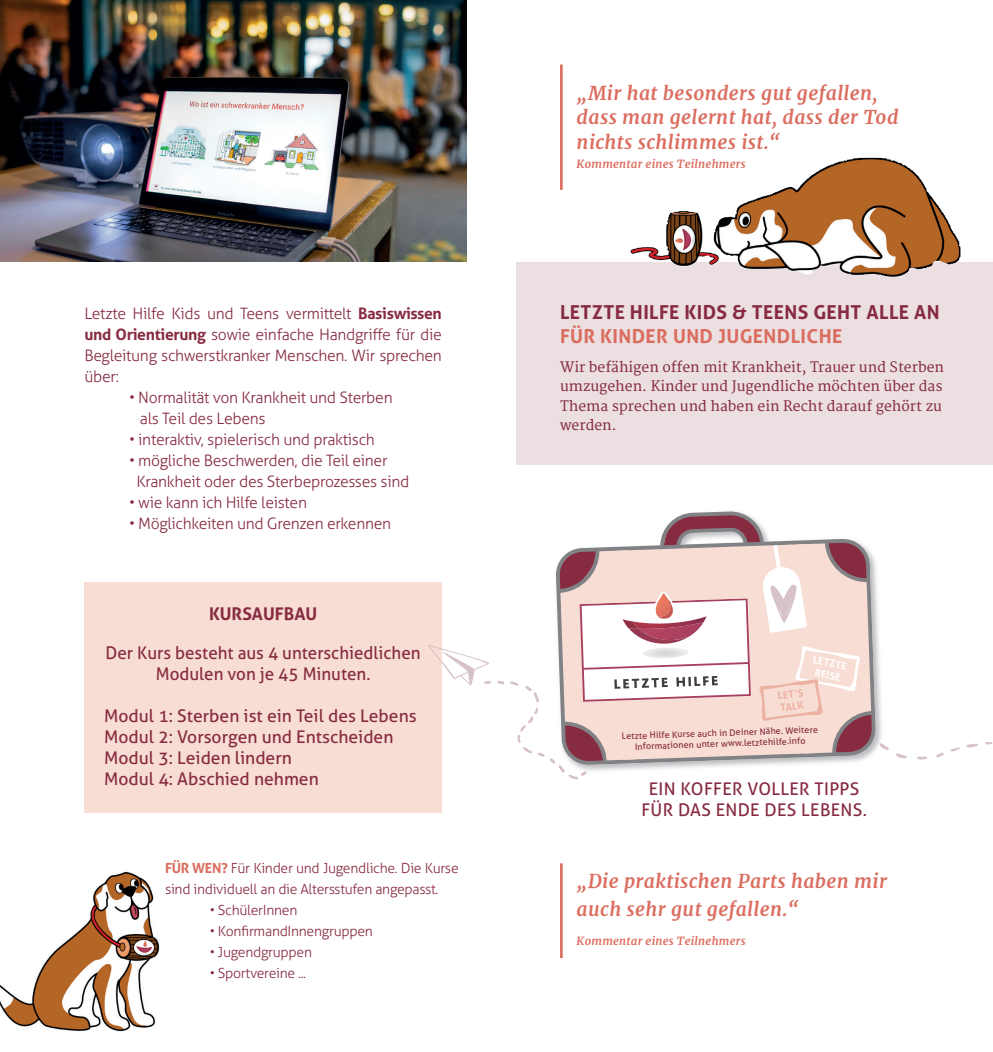
<style>
.page{position:relative;width:993px;height:1052px;background:#fff}
.page>*{position:absolute;margin:0;border:0;box-sizing:border-box;transform-origin:0 0}
.t1{font:italic 700 19.25px/24.5px "Merriweather";letter-spacing:.02em;color:#db6d5f}
.t2{font:700 19.25px "Aller";letter-spacing:.02em;color:#872b41}
.t3{font:700 19.25px "Aller";letter-spacing:.02em;color:#db6d5f}
.t4{font:17.5px/21px "Aller";color:#872b41;text-align:center}
.t5{font:17.5px/21px "Aller";letter-spacing:.02em;color:#872b41;text-align:center}
.t6{font:700 17.5px "Aller";color:#872b41}
.t7{font:300 15.75px/21px "Aller";letter-spacing:-.02em;color:#872b41}
.t8{font:300 14px/21px "Aller";letter-spacing:-.02em;color:#872b41}
.t9{font:14px/19.2px "Merriweather";color:#872b41}
.t10{font:italic 700 11.38px "Merriweather";letter-spacing:.02em;color:#db6d5f}
.t11{font:700 10.15px/12.1px "Aller";color:#fff;text-align:center}
.t12{font:700 10.15px/12.1px "Aller";color:#ecb2a1}
.t13{font:8.92px/10.8px "Aller";color:#872b41;text-align:center}
.s1{font-weight:700}
.s2{font-weight:700;color:#db6d5f}
</style>
<div class="page">
<img style="left:0;top:871px;width:160px;height:161px">
<div style="left:516px;top:262px;width:476px;height:203px;background:#ebdfe2"></div>
<hr style="left:560px;top:64px;width:2px;height:126px;background:#db6d5f">
<svg style="left:896px;top:753px;width:10px;height:5px"></svg>
<svg style="left:917px;top:756px;width:9px;height:3px"></svg>
<svg style="left:936px;top:752px;width:7px;height:5px"></svg>
<svg style="left:950px;top:747px;width:9px;height:4px"></svg>
<svg style="left:966px;top:743px;width:11px;height:4px"></svg>
<svg style="left:985px;top:742px;width:7px;height:2px"></svg>
<div style="left:84px;top:583px;width:357px;height:230px;background:#f7ddd3"></div>
<svg style="left:497px;top:511px;width:391px;height:268px"></svg>
<hr style="left:560px;top:863px;width:2px;height:95px;background:#db6d5f">
<img style="left:710px;top:159px;width:142px;height:110px">
<svg style="left:428px;top:645px;width:63px;height:40px"></svg>
<img style="left:0;top:0;width:466px;height:262px">
<p class="t7" style="left:84px;top:302px;width:359px;text-align:justify">Letzte Hilfe Kids und Teens vermittelt <span class="s1">Basiswissen und Orientierung</span> sowie einfache Handgriffe für die Begleitung schwerstkranker Menschen. Wir sprechen über:</p>
<p class="t7" style="left:140px;top:386px;width:254px;text-indent:-11px">• Normalität von Krankheit und Sterben als Teil des Lebens</p>
<p class="t7" style="left:129px;top:428px;width:247px">• interaktiv, spielerisch und praktisch</p>
<p class="t7" style="left:136px;top:449px;width:274px;text-indent:-7px">• mögliche Beschwerden, die Teil einer<br>Krankheit oder des Sterbeprozesses sind</p>
<p class="t7" style="left:129px;top:491px;width:179px">• wie kann ich Hilfe leisten</p>
<p class="t7" style="left:129px;top:512px;width:263px">• Möglichkeiten und Grenzen erkennen</p>
<p class="t6" style="left:209px;top:603px;width:110px">KURSAUFBAU</p>
<p class="t4" style="left:106px;top:642px;width:316px">Der Kurs besteht aus 4 unterschiedlichen<br>Modulen von je 45 Minuten.</p>
<p class="t4" style="left:104px;top:705px;width:314px;text-align:left">Modul 1: Sterben ist ein Teil des Lebens<br>Modul 2: Vorsorgen und Entscheiden<br>Modul 3: Leiden lindern<br>Modul 4: Abschied nehmen</p>
<p class="t8" style="left:165px;top:857px;width:295px"><span class="s2">FÜR WEN?</span> Für Kinder und Jugendliche. Die Kurse sind individuell an die Altersstufen angepasst.</p>
<p class="t8" style="left:210px;top:899px;width:89px">• SchülerInnen</p>
<p class="t8" style="left:210px;top:920px;width:165px">• KonfirmandInnengruppen</p>
<p class="t8" style="left:210px;top:941px;width:104px">• Jugendgruppen</p>
<p class="t8" style="left:210px;top:962px;width:98px">• Sportvereine ...</p>
<p class="t1" style="left:576px;top:81px;width:323px">„Mir hat besonders gut gefallen, dass man gelernt hat, dass der Tod nichts schlimmes ist.“</p>
<p class="t10" style="left:576px;top:157px;width:170px">Kommentar eines Teilnehmers</p>
<p class="t2" style="left:560px;top:300px;width:381px">LETZTE HILFE KIDS &amp; TEENS GEHT ALLE AN</p>
<p class="t3" style="left:560px;top:324px;width:284px">FÜR KINDER UND JUGENDLICHE</p>
<p class="t9" style="left:560px;top:358px;width:385px">Wir befähigen offen mit Krankheit, Trauer und Sterben umzugehen. Kinder und Jugendliche möchten über das Thema sprechen und haben ein Recht darauf gehört zu werden.</p>
<p class="t12" style="left:776px;top:690px;width:27px;rotate:-7deg">LET‘S<br>TALK</p>
<p class="t11" style="left:814px;top:653px;width:36px;rotate:11deg">LETZTE<br>REISE</p>
<p class="t13" style="left:621px;top:731px;width:198px;rotate:-2deg">Letzte Hilfe Kurse auch in Deiner Nähe. Weitere<br>Informationen unter www.letztehilfe.info</p>
<p class="t5" style="left:641px;top:778px;width:227px">EIN KOFFER VOLLER TIPPS<br>FÜR DAS ENDE DES LEBENS.</p>
<p class="t1" style="left:576px;top:867px;width:312px;line-height:28px">„Die praktischen Parts haben mir auch sehr gut gefallen.“</p>
<p class="t10" style="left:576px;top:933px;width:170px">Kommentar eines Teilnehmers</p>
</div>
